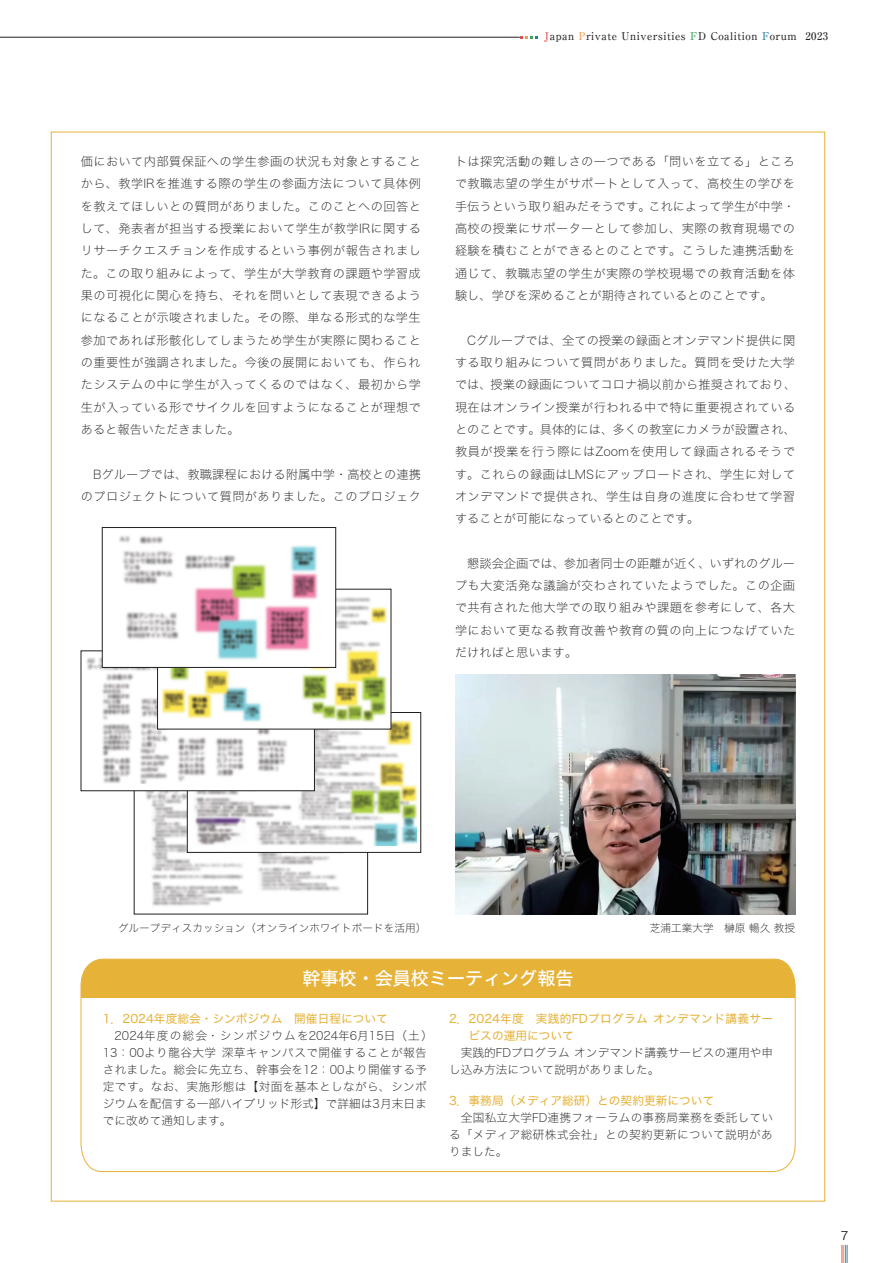
<style>
.page{position:relative;width:893px;height:1263px;background:#fff}
.page>*{position:absolute;margin:0;border:0;box-sizing:border-box;transform-origin:0 0}
.t1{font:18px "Hira Kaku Std W5";color:#fff}
.t2{font:12.15px/22.4px "Hira Kaku Std W1";letter-spacing:.03em;color:#231f20;text-align:justify}
.t3{font:11.7px/17px "Hira Kaku Std W1";letter-spacing:.01em;color:#231f20}
.t4{font:11.7px "Hira Kaku Std W4";color:#e6b238}
.t5{font:11.7px/17px "Hira Kaku Std W4";letter-spacing:.025em;color:#e6b238}
.t6{font:11.7px "Hira Kaku Std W3";color:#231f20}
.t7{font:500 10.65px "Ryumin Pro";letter-spacing:.05em;color:#231f20}
.t8{font:10.65px "Hira Kaku Std W1";color:#231f20}
.s1{color:#e54b4c}
.s2{color:#f19f4c}
.s3{color:#39a659}
.s4{color:#2b80a8}
</style>
<div class="page">
<img style="left:455px;top:674px;width:340px;height:240px">
<svg style="left:81px;top:959px;width:715px;height:213px"></svg>
<img style="left:139px;top:791px;width:204px;height:115px">
<div style="left:187px;top:712px;width:234px;height:140px;background:#fff"></div>
<img style="left:192px;top:719px;width:224px;height:126px">
<div style="left:187px;top:712px;width:234px;height:141px;border:1px solid #231f20"></div>
<div style="left:81px;top:651px;width:233px;height:140px;background:#fff"></div>
<img style="left:86px;top:658px;width:224px;height:126px">
<div style="left:81px;top:651px;width:234px;height:140px;border:1px solid #231f20"></div>
<div style="left:158px;top:589px;width:233px;height:140px;background:#fff"></div>
<img style="left:162px;top:596px;width:224px;height:126px">
<div style="left:102px;top:527px;width:234px;height:140px;background:#fff"></div>
<img style="left:119px;top:535px;width:199px;height:125px">
<div style="left:102px;top:527px;width:234px;height:141px;border:1px solid #231f20"></div>
<svg style="left:842px;top:1245px;width:6px;height:18px"></svg>
<svg style="left:520px;top:36px;width:18px;height:3px"></svg>
<hr style="left:0;top:37px;width:520px;height:1px;background:#231f20">
<p class="t7" style="left:545px;top:28px;width:285px"><span class="s1">J</span>apan <span class="s2">P</span>rivate Universities <span class="s3">F</span>D Coalition <span class="s4">F</span>orum 2023</p>
<p class="t2" style="left:81px;top:150px;width:342px">価において内部質保証への学生参画の状況も対象とすることから、教学IRを推進する際の学生の参画方法について具体例を教えてほしいとの質問がありました。このことへの回答として、発表者が担当する授業において学生が教学IRに関するリサーチクエスチョンを作成するという事例が報告されました。この取り組みによって、学生が大学教育の課題や学習成果の可視化に関心を持ち、それを問いとして表現できるようになることが示唆されました。その際、単なる形式的な学生参加であれば形骸化してしまうため学生が実際に関わることの重要性が強調されました。今後の展開においても、作られたシステムの中に学生が入ってくるのではなく、最初から学生が入っている形でサイクルを回すようになることが理想であると報告いただきました。</p>
<p class="t2" style="left:81px;top:462px;width:342px">　Bグループでは、教職課程における附属中学・高校との連携のプロジェクトについて質問がありました。このプロジェク</p>
<p class="t2" style="left:455px;top:150px;width:342px">トは探究活動の難しさの一つである「問いを立てる」ところで教職志望の学生がサポートとして入って、高校生の学びを手伝うという取り組みだそうです。これによって学生が中学・高校の授業にサポーターとして参加し、実際の教育現場での経験を積むことができるとのことです。こうした連携活動を通じて、教職志望の学生が実際の学校現場での教育活動を体験し、学びを深めることが期待されているとのことです。</p>
<p class="t2" style="left:455px;top:328px;width:343px">　Cグループでは、全ての授業の録画とオンデマンド提供に関する取り組みについて質問がありました。質問を受けた大学では、授業の録画についてコロナ禍以前から推奨されており、現在はオンライン授業が行われる中で特に重要視されているとのことです。具体的には、多くの教室にカメラが設置され、教員が授業を行う際にはZoomを使用して録画されるそうです。これらの録画はLMSにアップロードされ、学生に対してオンデマンドで提供され、学生は自身の進度に合わせて学習することが可能になっているとのことです。</p>
<p class="t2" style="left:455px;top:552px;width:342px">　懇談会企画では、参加者同士の距離が近く、いずれのグループも大変活発な議論が交わされていたようでした。この企画で共有された他大学での取り組みや課題を参考にして、各大学において更なる教育改善や教育の質の向上につなげていただければと思います。</p>
<p class="t8" style="left:118px;top:920px;width:310px">グループディスカッション（オンラインホワイトボードを活用）</p>
<p class="t8" style="left:650px;top:920px;width:147px">芝浦工業大学　榊原 暢久 教授</p>
<h1 class="t1" style="left:302px;top:964px;width:273px">幹事校・会員校ミーティング報告</h1>
<p class="t4" style="left:103px;top:1009px;width:286px">1．2024年度総会・シンポジウム　開催日程について</p>
<p class="t3" style="left:103px;top:1026px;width:331px">　2024年度の総会・シンポジウムを2024年6月15日（土）<br>13：00より龍谷大学 深草キャンパスで開催することが報告されました。総会に先立ち、幹事会を12：00より開催する予定です。なお、実施形態は【対面を基本としながら、シンポジウムを配信する一部ハイブリッド形式】で詳細は3月末日までに改めて通知します。</p>
<p class="t5" style="left:469px;top:1010px;width:306px;text-indent:-20px">2．2024年度　実践的FDプログラム オンデマンド講義サービスの運用について</p>
<p class="t3" style="left:449px;top:1043px;width:326px">　実践的FDプログラム オンデマンド講義サービスの運用や申し込み方法について説明がありました。</p>
<p class="t4" style="left:449px;top:1091px;width:267px">3．事務局（メディア総研）との契約更新について</p>
<p class="t3" style="left:449px;top:1108px;width:326px;text-align:justify">　全国私立大学FD連携フォーラムの事務局業務を委託している「メディア総研株式会社」との契約更新について説明がありました。</p>
<p class="t6" style="left:841px;top:1227px;width:9px">7</p>
</div>
